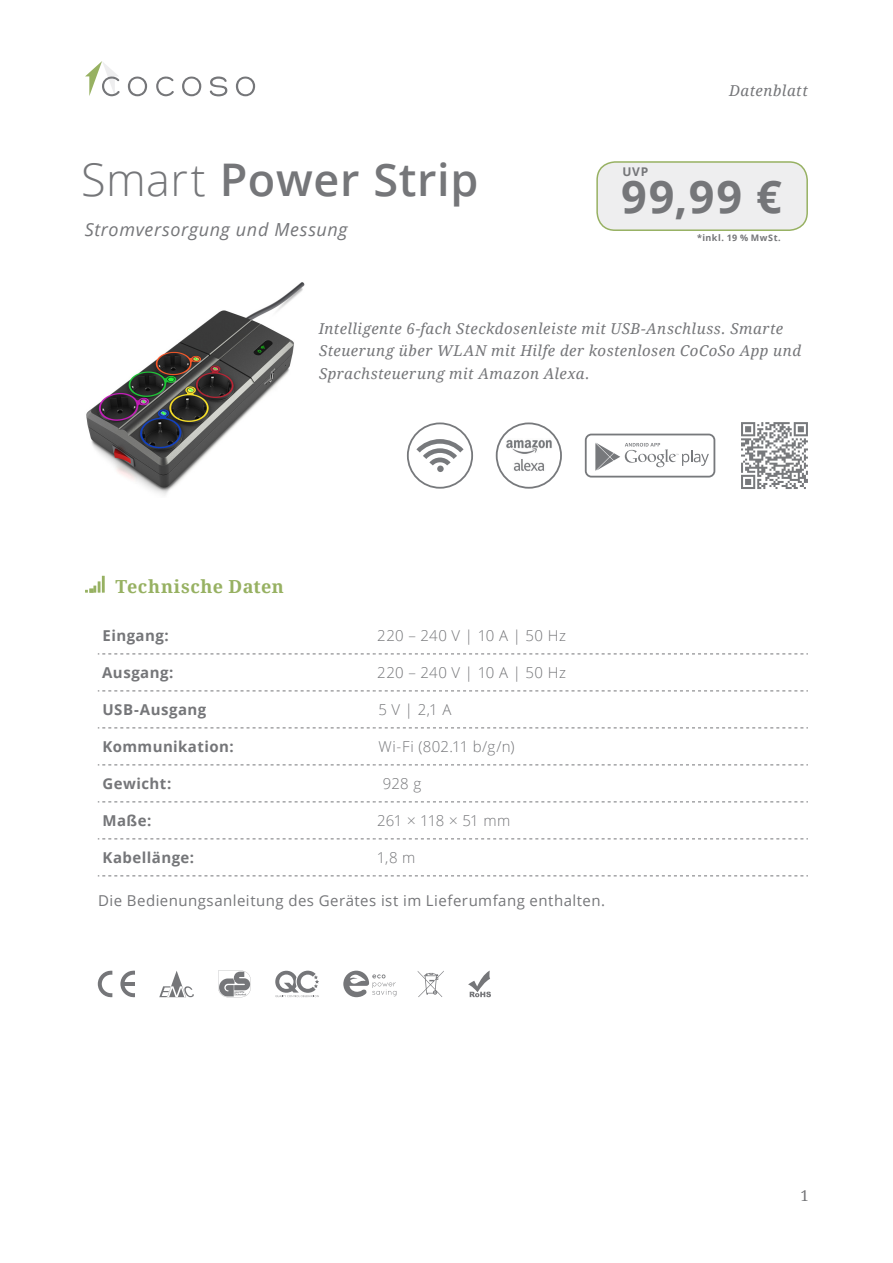
<style>
.page{position:relative;width:893px;height:1263px;background:#fff}
.page>*{position:absolute;margin:0;border:0;box-sizing:border-box;transform-origin:0 0}
.t1{font:600 45px "Open Sans";letter-spacing:.015em;color:#757679}
.t2{font:700 45px "Open Sans";color:#757679}
.t3{font:italic 18px "Open Sans";letter-spacing:.035em;color:#757679}
.t4{font:700 18px "Droid Serif";letter-spacing:.025em;color:#97b162}
.t5{font:italic 15px/22.5px "Droid Serif";letter-spacing:.03em;color:#757679}
.t6{font:300 15px "Open Sans";letter-spacing:.015em;color:#757679}
.t7{font:700 15px "Open Sans";letter-spacing:.03em;color:#757679}
.t8{font:15px "Open Sans";letter-spacing:.03em;color:#757679}
.t9{font:300 15px "Open Sans";letter-spacing:-.035em;color:#757679}
.t10{font:15px "Droid Serif";color:#757679}
.t11{font:700 12px "Open Sans";color:#757679}
.t12{font:700 9px "Open Sans";letter-spacing:.045em;color:#757679}
.s1{font-weight:300}
</style>
<div class="page">
<svg style="left:85px;top:61px;width:35px;height:35px"></svg>
<svg style="left:128px;top:77px;width:19px;height:19px"></svg>
<svg style="left:156px;top:76px;width:18px;height:20px"></svg>
<svg style="left:182px;top:77px;width:19px;height:19px"></svg>
<svg style="left:209px;top:76px;width:18px;height:20px"></svg>
<svg style="left:236px;top:77px;width:19px;height:19px"></svg>
<hr style="left:102px;top:576px;width:3px;height:17px;background:#97b162">
<svg style="left:85px;top:581px;width:15px;height:12px"></svg>
<svg style="left:98px;top:653px;width:710px;height:1px"></svg>
<svg style="left:98px;top:690px;width:710px;height:1px"></svg>
<svg style="left:98px;top:727px;width:710px;height:1px"></svg>
<svg style="left:98px;top:764px;width:710px;height:1px"></svg>
<svg style="left:98px;top:801px;width:710px;height:1px"></svg>
<svg style="left:98px;top:838px;width:710px;height:1px"></svg>
<svg style="left:98px;top:875px;width:710px;height:1px"></svg>
<svg style="left:98px;top:970px;width:14px;height:28px"></svg>
<svg style="left:120px;top:970px;width:15px;height:28px"></svg>
<svg style="left:218px;top:971px;width:33px;height:26px"></svg>
<svg style="left:468px;top:971px;width:23px;height:26px"></svg>
<svg style="left:159px;top:971px;width:35px;height:26px"></svg>
<svg style="left:418px;top:971px;width:26px;height:26px"></svg>
<svg style="left:275px;top:971px;width:44px;height:26px"></svg>
<svg style="left:343px;top:971px;width:53px;height:26px"></svg>
<img style="left:86px;top:282px;width:219px;height:213px">
<div style="left:597px;top:162px;width:210px;height:68px;background:#eeeeef;border-radius:18px"></div>
<div style="left:596px;top:161px;width:212px;height:70px;border:2px solid #97b162;border-radius:18px"></div>
<svg style="left:416px;top:439px;width:48px;height:26px"></svg>
<div style="left:437px;top:466px;width:7px;height:6px;background:#77797c;border-radius:50%"></div>
<div style="left:407px;top:422px;width:66px;height:67px;border:2px solid #77797c;border-radius:50%"></div>
<svg style="left:495px;top:422px;width:221px;height:67px"></svg>
<svg style="left:741px;top:422px;width:67px;height:67px"></svg>
<p class="t1" style="left:81px;top:149px;width:399px"><span class="s1">Smart</span> Power Strip</p>
<p class="t3" style="left:85px;top:217px;width:264px">Stromversorgung und Messung</p>
<p class="t11" style="left:622px;top:163px;width:27px">UVP</p>
<p class="t5" style="left:729px;top:80px;width:80px">Datenblatt</p>
<p class="t2" style="left:621px;top:165px;width:162px">99,99 €</p>
<p class="t12" style="left:697px;top:231px;width:85px">*inkl. 19 % MwSt.</p>
<p class="t5" style="left:319px;top:317px;width:484px">Intelligente 6-fach Steckdosenleiste mit USB-Anschluss. Smarte<br>Steuerung über WLAN mit Hilfe der kostenlosen CoCoSo App und<br>Sprachsteuerung mit Amazon Alexa.</p>
<p class="t4" style="left:115px;top:576px;width:170px">Technische Daten</p>
<p class="t7" style="left:103px;top:625px;width:68px">Eingang:</p>
<p class="t6" style="left:377px;top:625px;width:190px">220 – 240 V | 10 A | 50 Hz</p>
<p class="t7" style="left:102px;top:662px;width:73px">Ausgang:</p>
<p class="t6" style="left:377px;top:662px;width:190px">220 – 240 V | 10 A | 50 Hz</p>
<p class="t7" style="left:102px;top:699px;width:105px">USB-Ausgang</p>
<p class="t6" style="left:378px;top:699px;width:75px">5 V | 2,1 A</p>
<p class="t7" style="left:103px;top:736px;width:133px">Kommunikation:</p>
<p class="t6" style="left:379px;top:736px;width:137px">Wi-Fi (802.11 b/g/n)</p>
<p class="t7" style="left:102px;top:773px;width:70px">Gewicht:</p>
<p class="t6" style="left:383px;top:773px;width:40px">928 g</p>
<p class="t7" style="left:103px;top:810px;width:50px">Maße:</p>
<p class="t9" style="left:377px;top:810px;width:135px">261 × 118 × 51 mm</p>
<p class="t7" style="left:103px;top:847px;width:93px">Kabellänge:</p>
<p class="t6" style="left:377px;top:847px;width:40px">1,8 m</p>
<p class="t8" style="left:98px;top:890px;width:508px">Die Bedienungsanleitung des Gerätes ist im Lieferumfang enthalten.</p>
<p class="t10" style="left:800px;top:1187px;width:10px">1</p>
</div>
